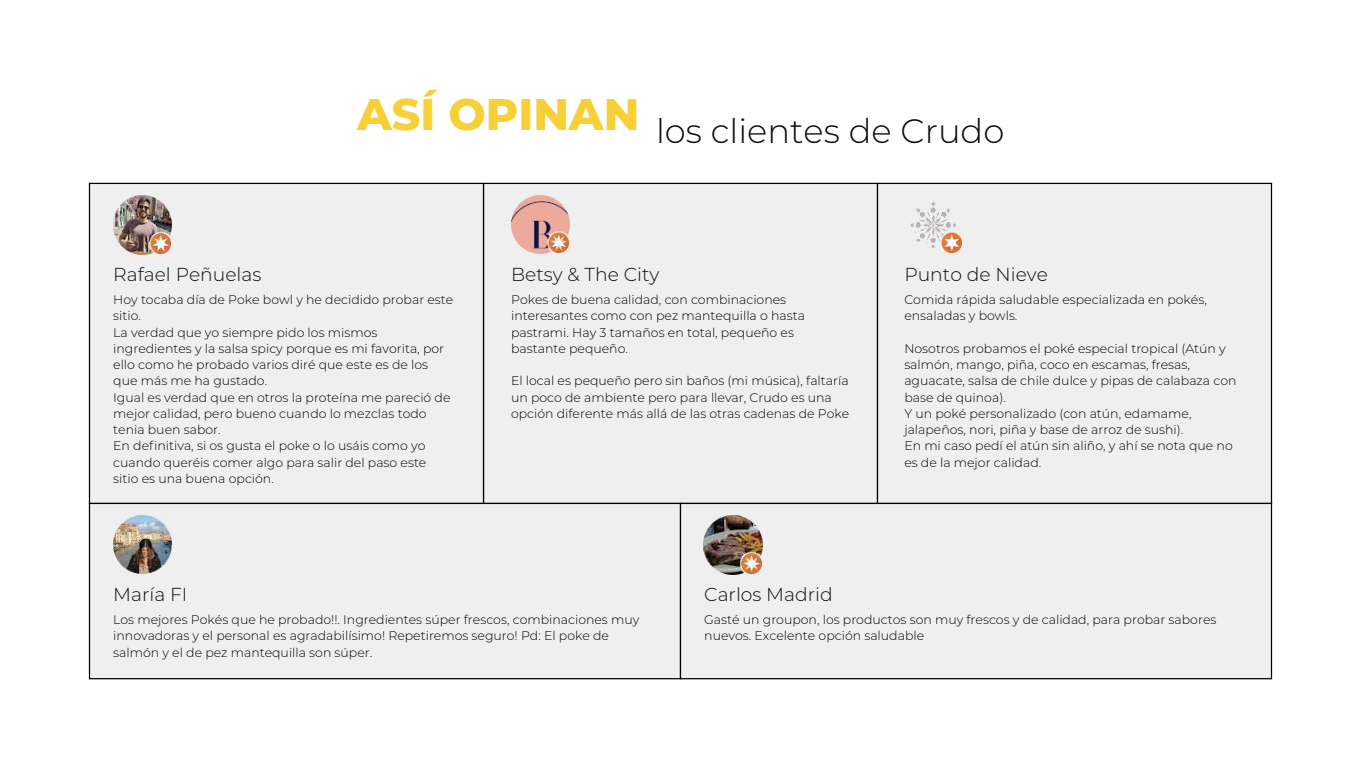
<style>
.page{position:relative;width:1361px;height:765px;background:#fff}
.page>*{position:absolute;margin:0;border:0;box-sizing:border-box;transform-origin:0 0}
.t1{font:300 33.88px "Montserrat";color:#0e0e0d}
.t2{font:300 18.75px "Montserrat";color:#0e0e0d}
.t3{font:300 12.5px/16.2px "Montserrat";color:#000}
</style>
<div class="page">
<div style="left:483px;top:183px;width:395px;height:321px;background:#efefef;border:1px solid #000"></div>
<div style="left:89px;top:183px;width:395px;height:321px;background:#efefef;border:1px solid #000"></div>
<div style="left:877px;top:183px;width:395px;height:321px;background:#efefef;border:1px solid #000"></div>
<div style="left:89px;top:503px;width:592px;height:176px;background:#efefef;border:1px solid #000"></div>
<div style="left:680px;top:503px;width:592px;height:176px;background:#efefef;border:1px solid #000"></div>
<img style="left:113px;top:195px;width:59px;height:59px">
<img style="left:511px;top:195px;width:58px;height:59px">
<img style="left:910px;top:201px;width:53px;height:52px">
<img style="left:113px;top:515px;width:59px;height:59px">
<img style="left:703px;top:515px;width:59px;height:59px">
<h2 class="t2" style="left:113px;top:262px;width:150px">Rafael Peñuelas</h2>
<h1 class="t1" style="left:357px;top:108px;width:649px"><sup>ASÍ</sup> <sup>OPINAN</sup> los clientes de Crudo</h1>
<h2 class="t2" style="left:511px;top:262px;width:150px">Betsy &amp; The City</h2>
<h2 class="t2" style="left:904px;top:262px;width:145px">Punto de Nieve</h2>
<p class="t3" style="left:113px;top:291px;width:342px">Hoy tocaba día de Poke bowl y he decidido probar este sitio.<br>La verdad que yo siempre pido los mismos ingredientes y la salsa spicy porque es mi favorita, por ello como he probado varios diré que este es de los que más me ha gustado.<br>Igual es verdad que en otros la proteína me pareció de mejor calidad, pero bueno cuando lo mezclas todo tenia buen sabor.<br>En definitiva, si os gusta el poke o lo usáis como yo cuando queréis comer algo para salir del paso este sitio es una buena opción.</p>
<h2 class="t2" style="left:113px;top:582px;width:76px">María FI</h2>
<p class="t3" style="left:511px;top:291px;width:295px">Pokes de buena calidad, con combinaciones interesantes como con pez mantequilla o hasta pastrami. Hay 3 tamaños en total, pequeño es bastante pequeño.</p>
<p class="t3" style="left:511px;top:372px;width:340px">El local es pequeño pero sin baños (mi música), faltaría un poco de ambiente pero para llevar, Crudo es una opción diferente más allá de las otras cadenas de Poke</p>
<h2 class="t2" style="left:704px;top:582px;width:130px">Carlos Madrid</h2>
<p class="t3" style="left:904px;top:291px;width:304px">Comida rápida saludable especializada en pokés, ensaladas y bowls.</p>
<p class="t3" style="left:904px;top:340px;width:334px">Nosotros probamos el poké especial tropical (Atún y salmón, mango, piña, coco en escamas, fresas, aguacate, salsa de chile dulce y pipas de calabaza con base de quinoa).<br>Y un poké personalizado (con atún, edamame, jalapeños, nori, piña y base de arroz de sushi).<br>En mi caso pedí el atún sin aliño, y ahí se nota que no es de la mejor calidad.</p>
<p class="t3" style="left:113px;top:611px;width:528px">Los mejores Pokés que he probado!!. Ingredientes súper frescos, combinaciones muy innovadoras y el personal es agradabilísimo! Repetiremos seguro! Pd: El poke de salmón y el de pez mantequilla son súper.</p>
<p class="t3" style="left:704px;top:611px;width:514px">Gasté un groupon, los productos son muy frescos y de calidad, para probar sabores nuevos. Excelente opción saludable</p>
</div>
